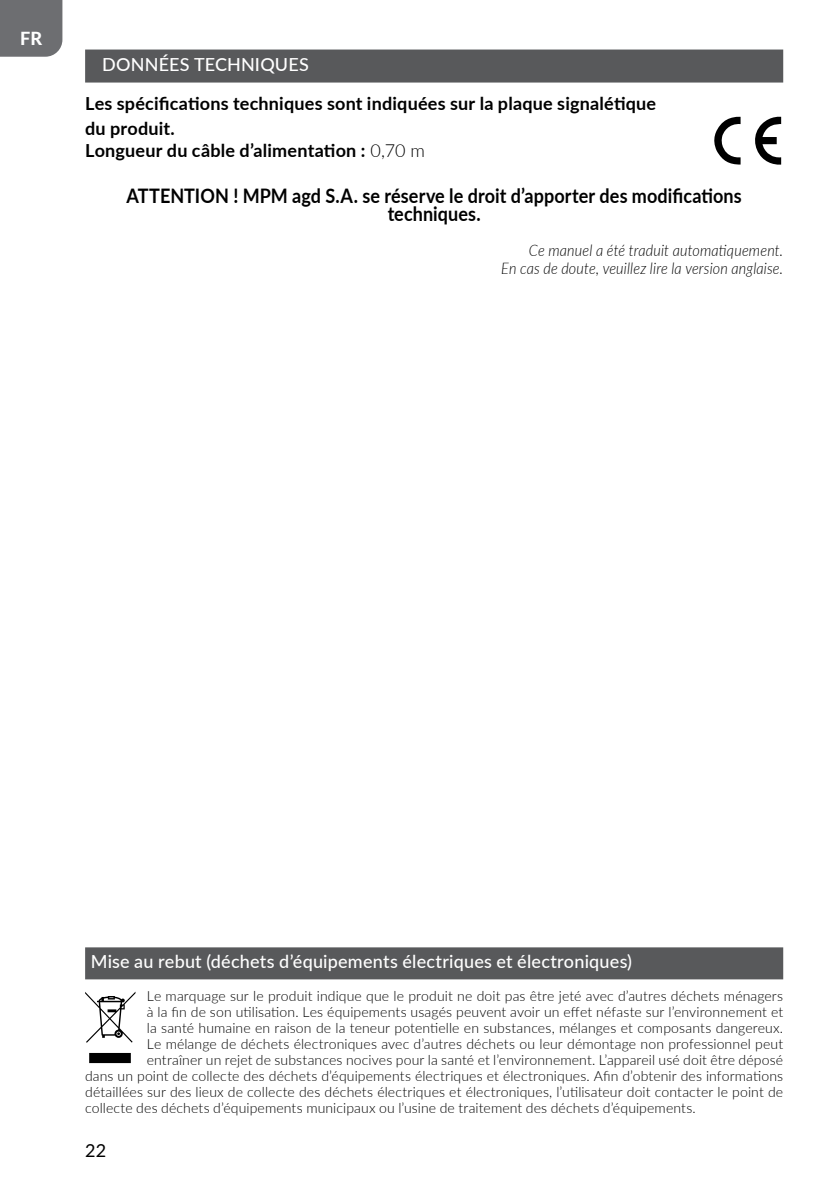
<style>
.page{position:relative;width:840px;height:1191px;background:#fff}
.page>*{position:absolute;margin:0;border:0;box-sizing:border-box;transform-origin:0 0}
.t1{font:700 20px/18px "Lato";letter-spacing:.005em;color:#000;text-align:center;scale:.9 1}
.t2{font:700 18px/24.6px "Lato";letter-spacing:.01em;color:#000}
.t3{font:500 18px "Lato";letter-spacing:.01em;color:#fff}
.t4{font:18px "Lato";color:#000}
.t5{font:800 18px "Lato";color:#fff}
.t6{font:italic 300 16px/18px "Lato";letter-spacing:.015em;color:#000;text-align:right;scale:.9 1}
.t7{font:300 14px "Lato";letter-spacing:.01em;color:#000}
.s1{font-weight:300}
</style>
<div class="page">
<div style="left:0;top:0;width:62px;height:57px;background:#6d6e71"></div>
<div style="left:85px;top:947px;width:697px;height:32px;background:#58595b"></div>
<svg style="left:85px;top:992px;width:50px;height:71px"></svg>
<div style="left:85px;top:50px;width:697px;height:33px;background:#58595b"></div>
<svg style="left:714px;top:117px;width:26px;height:48px"></svg>
<svg style="left:755px;top:117px;width:25px;height:48px"></svg>
<p class="t5" style="left:20px;top:25px;width:23px">FR</p>
<p class="t3" style="left:102px;top:52px;width:208px">DONNÉES TECHNIQUES</p>
<p class="t2" style="left:85px;top:91px;width:572px">Les spécifications techniques sont indiquées sur la plaque signalétique du produit.</p>
<p class="t2" style="left:85px;top:137px;width:341px">Longueur du câble d’alimentation : <span class="s1">0,70 m</span></p>
<h1 class="t1" style="left:126px;top:186px;width:684px">ATTENTION ! MPM agd S.A. se réserve le droit d’apporter des modifications techniques.</h1>
<p class="t6" style="left:501px;top:241px;width:314px">Ce manuel a été traduit automatiquement.<br>En cas de doute, veuillez lire la version anglaise.</p>
<p class="t3" style="left:91px;top:948px;width:542px">Mise au rebut (déchets d’équipements électriques et électroniques)</p>
<p class="t7" style="left:147px;top:986px;width:637px">Le marquage sur le produit indique que le produit ne doit pas être jeté avec d’autres déchets ménagers</p>
<p class="t7" style="left:147px;top:1002px;width:637px">à la fin de son utilisation. Les équipements usagés peuvent avoir un effet néfaste sur l’environnement et</p>
<p class="t7" style="left:147px;top:1018px;width:637px">la santé humaine en raison de la teneur potentielle en substances, mélanges et composants dangereux.</p>
<p class="t7" style="left:147px;top:1034px;width:637px">Le mélange de déchets électroniques avec d’autres déchets ou leur démontage non professionnel peut</p>
<p class="t7" style="left:147px;top:1050px;width:637px">entraîner un rejet de substances nocives pour la santé et l’environnement. L’appareil usé doit être déposé</p>
<p class="t7" style="left:85px;top:1066px;width:699px">dans un point de collecte des déchets d’équipements électriques et électroniques. Afin d’obtenir des informations</p>
<p class="t7" style="left:85px;top:1082px;width:699px">détaillées sur des lieux de collecte des déchets électriques et électroniques, l’utilisateur doit contacter le point de</p>
<p class="t7" style="left:85px;top:1098px;width:612px">collecte des déchets d’équipements municipaux ou l’usine de traitement des déchets d’équipements.</p>
<p class="t4" style="left:85px;top:1137px;width:23px">22</p>
</div>
